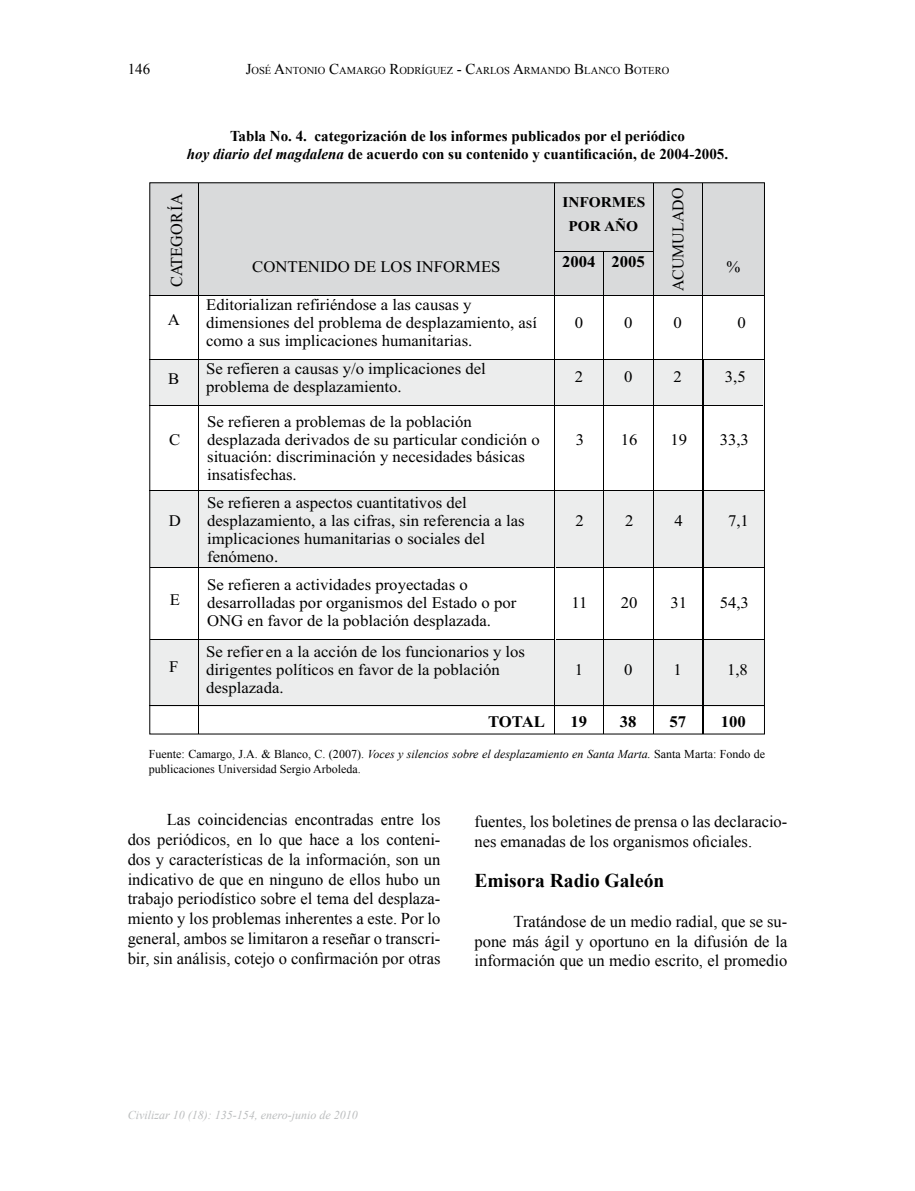
<style>
.page{position:relative;width:915px;height:1191px;background:#fff}
.page>*{position:absolute;margin:0;border:0;box-sizing:border-box;transform-origin:0 0}
.t1{font:700 19.5px "Times New Roman";color:#000}
.t2{font:16.65px "Times New Roman";color:#000}
.t3{font:16.5px/19.8px "Times New Roman";color:#000;text-align:justify}
.t4{font:16.35px "Times New Roman";color:#000}
.t5{font:16.2px/17.9px "Times New Roman";color:#000}
.t6{font:700 16.2px "Times New Roman";color:#000}
.t7{font:700 15px/18px "Times New Roman";color:#000;text-align:center}
.t8{font:15px "Times New Roman";color:#000}
.t9{font:700 14.85px/24.5px "Times New Roman";color:#000;text-align:center}
.t10{font:12px/15px "Times New Roman";color:#000}
.t11{font:italic 12px "Times New Roman";color:#bbbdbe}
.t12{font:10.5px "Times New Roman";color:#000}
.s1{font-size:15px}
.s2{font-style:italic}
</style>
<div class="page">
<div style="left:150px;top:638px;width:613px;height:68px;background:#eceded"></div>
<div style="left:149px;top:490px;width:615px;height:77px;background:#eceded"></div>
<div style="left:149px;top:359px;width:614px;height:46px;background:#eceded"></div>
<div style="left:150px;top:183px;width:613px;height:112px;background:#d9dadb"></div>
<hr style="left:198px;top:183px;width:1px;height:68px;background:#000">
<hr style="left:553px;top:183px;width:1px;height:68px;background:#000">
<hr style="left:652px;top:183px;width:1px;height:68px;background:#000">
<hr style="left:702px;top:183px;width:1px;height:68px;background:#000">
<hr style="left:554px;top:251px;width:49px;height:1px;background:#000">
<hr style="left:603px;top:251px;width:49px;height:1px;background:#000">
<hr style="left:198px;top:252px;width:1px;height:43px;background:#000">
<hr style="left:553px;top:252px;width:1px;height:43px;background:#000">
<hr style="left:603px;top:252px;width:1px;height:43px;background:#000">
<hr style="left:652px;top:252px;width:1px;height:43px;background:#000">
<hr style="left:702px;top:252px;width:1px;height:43px;background:#000">
<hr style="left:149px;top:295px;width:49px;height:1px;background:#000">
<hr style="left:199px;top:295px;width:354px;height:1px;background:#000">
<hr style="left:554px;top:295px;width:49px;height:1px;background:#000">
<hr style="left:603px;top:295px;width:49px;height:1px;background:#000">
<hr style="left:653px;top:295px;width:49px;height:1px;background:#000">
<hr style="left:702px;top:295px;width:61px;height:1px;background:#000">
<hr style="left:198px;top:295px;width:1px;height:112px;background:#000">
<hr style="left:553px;top:295px;width:1px;height:112px;background:#000">
<hr style="left:603px;top:295px;width:1px;height:112px;background:#000">
<hr style="left:652px;top:295px;width:1px;height:112px;background:#000">
<hr style="left:702px;top:295px;width:1px;height:112px;background:#000">
<hr style="left:149px;top:359px;width:49px;height:1px;background:#000">
<hr style="left:199px;top:359px;width:354px;height:1px;background:#000">
<hr style="left:554px;top:359px;width:49px;height:1px;background:#000">
<hr style="left:603px;top:359px;width:49px;height:1px;background:#000">
<hr style="left:653px;top:359px;width:49px;height:1px;background:#000">
<hr style="left:702px;top:359px;width:61px;height:1px;background:#000">
<hr style="left:198px;top:359px;width:1px;height:375px;background:#000">
<hr style="left:553px;top:359px;width:1px;height:375px;background:#000">
<hr style="left:603px;top:359px;width:1px;height:375px;background:#000">
<hr style="left:652px;top:359px;width:1px;height:375px;background:#000">
<hr style="left:702px;top:359px;width:1px;height:375px;background:#000">
<hr style="left:149px;top:405px;width:49px;height:1px;background:#000">
<hr style="left:198px;top:405px;width:355px;height:1px;background:#000">
<hr style="left:554px;top:405px;width:48px;height:1px;background:#000">
<hr style="left:603px;top:405px;width:49px;height:1px;background:#000">
<hr style="left:652px;top:405px;width:49px;height:1px;background:#000">
<hr style="left:702px;top:405px;width:61px;height:1px;background:#000">
<hr style="left:150px;top:567px;width:49px;height:1px;background:#000">
<hr style="left:200px;top:567px;width:355px;height:1px;background:#000">
<hr style="left:555px;top:567px;width:49px;height:1px;background:#000">
<hr style="left:604px;top:567px;width:49px;height:1px;background:#000">
<hr style="left:654px;top:567px;width:49px;height:1px;background:#000">
<hr style="left:703px;top:567px;width:61px;height:1px;background:#000">
<hr style="left:150px;top:638px;width:49px;height:1px;background:#000">
<hr style="left:200px;top:638px;width:355px;height:1px;background:#000">
<hr style="left:555px;top:638px;width:49px;height:1px;background:#000">
<hr style="left:604px;top:638px;width:49px;height:1px;background:#000">
<hr style="left:654px;top:638px;width:49px;height:1px;background:#000">
<hr style="left:703px;top:638px;width:61px;height:1px;background:#000">
<hr style="left:149px;top:705px;width:49px;height:1px;background:#000">
<hr style="left:199px;top:705px;width:354px;height:1px;background:#000">
<hr style="left:554px;top:705px;width:49px;height:1px;background:#000">
<hr style="left:603px;top:705px;width:49px;height:1px;background:#000">
<hr style="left:653px;top:705px;width:49px;height:1px;background:#000">
<hr style="left:702px;top:705px;width:61px;height:1px;background:#000">
<hr style="left:149px;top:490px;width:49px;height:1px;background:#000">
<hr style="left:199px;top:490px;width:354px;height:1px;background:#000">
<hr style="left:554px;top:490px;width:49px;height:1px;background:#000">
<hr style="left:603px;top:490px;width:49px;height:1px;background:#000">
<hr style="left:653px;top:490px;width:49px;height:1px;background:#000">
<hr style="left:702px;top:490px;width:61px;height:1px;background:#000">
<p class="t8" style="left:128px;top:59px;width:24px">146</p>
<p class="t12" style="left:245px;top:64px;width:425px"><span class="s1">J</span>OSÉ <span class="s1">A</span>NTONIO <span class="s1">C</span>AMARGO <span class="s1">R</span>ODRÍGUEZ <span class="s1">- C</span>ARLOS <span class="s1">A</span>RMANDO <span class="s1">B</span>LANCO <span class="s1">B</span>OTERO</p>
<p class="t7" style="left:187px;top:127px;width:542px">Tabla No. 4. categorización de los informes publicados por el periódico<br><span class="s2">hoy diario del magdalena</span> de acuerdo con su contenido y cuantificación, de 2004-2005.</p>
<p class="t2" style="left:166px;top:287px;width:95px;rotate:-90deg">CATEGORÍA</p>
<p class="t5" style="left:168px;top:311px;width:14px">A</p>
<p class="t5" style="left:252px;top:258px;width:250px">CONTENIDO DE LOS INFORMES</p>
<p class="t5" style="left:206px;top:295px;width:332px">Editorializan refiriéndose a las causas y dimensiones del problema de desplazamiento, así como a sus implicaciones humanitarias.</p>
<p class="t9" style="left:562px;top:189px;width:84px">INFORMES<br>POR AÑO</p>
<p class="t4" style="left:668px;top:291px;width:105px;rotate:-90deg">ACUMULADO</p>
<p class="t6" style="left:562px;top:252px;width:84px">2004 2005</p>
<p class="t5" style="left:726px;top:258px;width:15px">%</p>
<p class="t5" style="left:574px;top:313px;width:10px">0</p>
<p class="t5" style="left:623px;top:313px;width:10px">0</p>
<p class="t5" style="left:673px;top:313px;width:10px">0</p>
<p class="t5" style="left:737px;top:313px;width:10px">0</p>
<p class="t5" style="left:168px;top:369px;width:13px">B</p>
<p class="t5" style="left:206px;top:359px;width:281px">Se refieren a causas y/o implicaciones del problema de desplazamiento.</p>
<p class="t5" style="left:574px;top:367px;width:10px">2</p>
<p class="t5" style="left:624px;top:367px;width:10px">0</p>
<p class="t5" style="left:673px;top:367px;width:10px">2</p>
<p class="t5" style="left:724px;top:367px;width:22px">3,5</p>
<p class="t5" style="left:169px;top:430px;width:13px">C</p>
<p class="t5" style="left:207px;top:412px;width:334px">Se refieren a problemas de la población desplazada derivados de su particular condición o situación: discriminación y necesidades básicas insatisfechas.</p>
<p class="t5" style="left:575px;top:430px;width:10px">3</p>
<p class="t5" style="left:620px;top:430px;width:18px">16</p>
<p class="t5" style="left:670px;top:430px;width:18px">19</p>
<p class="t5" style="left:719px;top:430px;width:31px">33,3</p>
<p class="t5" style="left:169px;top:512px;width:14px">D</p>
<p class="t5" style="left:207px;top:494px;width:319px">Se refieren a aspectos cuantitativos del desplazamiento, a las cifras, sin referencia a las implicaciones humanitarias o sociales del fenómeno.</p>
<p class="t5" style="left:575px;top:512px;width:10px">2</p>
<p class="t5" style="left:624px;top:512px;width:10px">2</p>
<p class="t5" style="left:674px;top:512px;width:10px">4</p>
<p class="t5" style="left:727px;top:512px;width:22px">7,1</p>
<p class="t5" style="left:170px;top:590px;width:12px">E</p>
<p class="t5" style="left:207px;top:575px;width:310px">Se refieren a actividades proyectadas o desarrolladas por organismos del Estado o por<br>ONG en favor de la población desplazada.</p>
<p class="t5" style="left:571px;top:593px;width:18px">11</p>
<p class="t5" style="left:620px;top:593px;width:18px">20</p>
<p class="t5" style="left:670px;top:593px;width:18px">31</p>
<p class="t5" style="left:719px;top:593px;width:31px">54,3</p>
<p class="t5" style="left:169px;top:657px;width:11px">F</p>
<p class="t5" style="left:206px;top:642px;width:320px">Se refier en a la acción de los funcionarios y los dirigentes políticos en favor de la población desplazada.</p>
<p class="t5" style="left:574px;top:660px;width:10px">1</p>
<p class="t5" style="left:623px;top:660px;width:10px">0</p>
<p class="t5" style="left:673px;top:660px;width:10px">1</p>
<p class="t5" style="left:726px;top:660px;width:22px">1,8</p>
<p class="t6" style="left:488px;top:712px;width:58px">TOTAL</p>
<p class="t6" style="left:570px;top:712px;width:18px">19</p>
<p class="t6" style="left:619px;top:712px;width:18px">38</p>
<p class="t6" style="left:669px;top:712px;width:18px">57</p>
<p class="t6" style="left:720px;top:712px;width:27px">100</p>
<p class="t10" style="left:149px;top:746px;width:617px">Fuente: Camargo, J.A. &amp; Blanco, C. (2007). <span class="s2">Voces y silencios sobre el desplazamiento en Santa Marta.</span> Santa Marta: Fondo de publicaciones Universidad Sergio Arboleda.</p>
<p class="t3" style="left:128px;top:809px;width:314px;text-indent:39px">Las coincidencias encontradas entre los dos periódicos, en lo que hace a los conteni&shy;dos y características de la información, son un indicativo de que en ninguno de ellos hubo un trabajo periodístico sobre el tema del desplaza&shy;miento y los problemas inherentes a este. Por lo general, ambos se limitaron a reseñar o transcri&shy;bir, sin análisis, cotejo o confirmación por otras</p>
<p class="t3" style="left:474px;top:811px;width:314px">fuentes, los boletines de prensa o las declaracio&shy;nes emanadas de los organismos oficiales.</p>
<p class="t1" style="left:474px;top:867px;width:191px">Emisora Radio Galeón</p>
<p class="t3" style="left:474px;top:911px;width:314px;text-indent:39px">Tratándose de un medio radial, que se su&shy;pone más ágil y oportuno en la difusión de la información que un medio escrito, el promedio</p>
<p class="t11" style="left:128px;top:1106px;width:231px">Civilizar 10 (18): 135-154, enero-junio de 2010</p>
</div>
